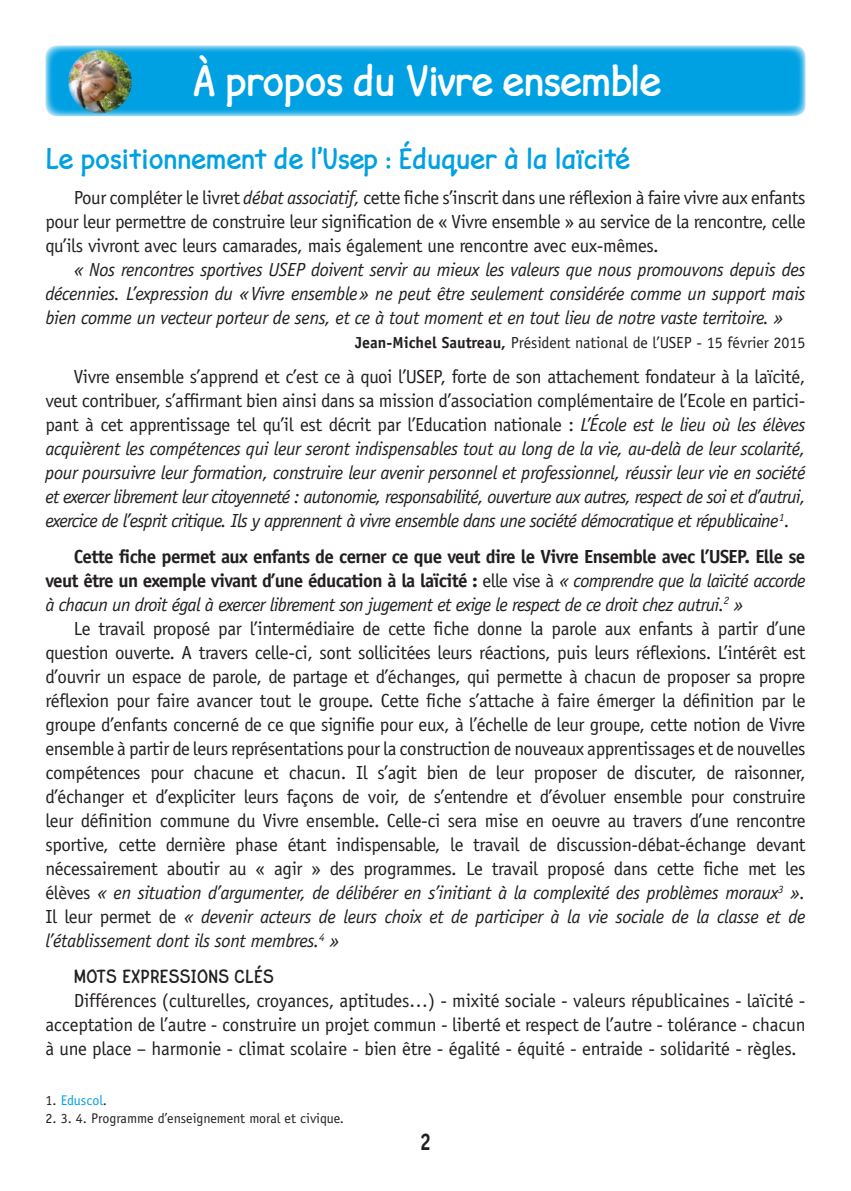
<style>
.page{position:relative;width:851px;height:1191px;background:#fff}
.page>*{position:absolute;margin:0;border:0;box-sizing:border-box;transform-origin:0 0}
.t1{font:44px "Finale Copyist Text Ext";letter-spacing:-.01em;color:#fff}
.t2{font:30px "Finale Copyist Text Ext";color:#00a1e3}
.t3{font:700 24px "Officina Sans";color:#231f20;scale:.85 1}
.t4{font:19px/24px "Officina Sans";letter-spacing:-.02em;color:#231f20;text-align:justify}
.t5{font:italic 19px/24px "Officina Sans";letter-spacing:-.03em;color:#231f20;text-align:justify}
.t6{font:700 19px/24px "Officina Sans";letter-spacing:-.035em;color:#231f20;text-align:justify}
.t7{font:19px "Finale Copyist Text Ext";letter-spacing:.02em;color:#231f20}
.t8{font:16px "Officina Sans";color:#231f20}
.t9{font:14px "Officina Sans";color:#231f20}
.t10{font:14px "Officina Sans";color:#00a1e3}
.s1{font-style:italic}
.s2{font-weight:700}
.s3{font-style:normal}
.s4{font-weight:400}
.s5{font-weight:400;font-style:italic}
.s6{color:#231f20}
</style>
<div class="page">
<svg style="left:45px;top:45px;width:760px;height:71px;background:#11a7e4"></svg>
<img style="left:68px;top:50px;width:64px;height:64px;border-radius:32px">
<p class="t1" style="left:193px;top:54px;width:469px">À propos du Vivre ensemble</p>
<p class="t2" style="left:45px;top:140px;width:586px">Le positionnement de l’Usep : Éduquer à la laïcité</p>
<p class="t4" style="left:45px;top:185px;width:761px;text-indent:28px">Pour compléter le livret <span class="s1">débat associatif,</span> cette fiche s’inscrit dans une réflexion à faire vivre aux enfants pour leur permettre de construire leur signification de « Vivre ensemble » au service de la rencontre, celle qu’ils vivront avec leurs camarades, mais également une rencontre avec eux-mêmes.</p>
<p class="t5" style="left:45px;top:258px;width:761px;text-indent:28px">« Nos rencontres sportives USEP doivent servir au mieux les valeurs que nous promouvons depuis des décennies. L’expression du «Vivre ensemble» ne peut être seulement considérée comme un support mais bien comme un vecteur porteur de sens, et ce à tout moment et en tout lieu de notre vaste territoire. »</p>
<p class="t8" style="left:355px;top:333px;width:452px"><span class="s2">Jean-Michel Sautreau,</span> Président national de l’USEP - 15 février 2015</p>
<p class="t5" style="left:45px;top:365px;width:761px;text-indent:28px"><span class="s3">Vivre ensemble s’apprend et c’est ce à quoi l’USEP, forte de son attachement fondateur à la laïcité, veut contribuer, s’affirmant bien ainsi dans sa mission d’association complémentaire de l’Ecole en partici&shy;pant à cet apprentissage tel qu’il est décrit par l’Education nationale :</span> L’École est le lieu où les élèves acquièrent les compétences qui leur seront indispensables tout au long de la vie, au-delà de leur scolarité, pour poursuivre leur formation, construire leur avenir personnel et professionnel, réussir leur vie en société et exercer librement leur citoyenneté : autonomie, responsabilité, ouverture aux autres, respect de soi et d’autrui, exercice de l’esprit critique. Ils y apprennent à vivre ensemble dans une société démocratique et républicaine<sup>1</sup>.</p>
<p class="t6" style="left:45px;top:544px;width:761px;text-indent:28px">Cette fiche permet aux enfants de cerner ce que veut dire le Vivre Ensemble avec l’USEP. Elle se veut être un exemple vivant d’une éducation à la laïcité : <span class="s4">elle vise à</span> <span class="s5">« comprendre que la laïcité accorde à chacun un droit égal à exercer librement son jugement et exige le respect de ce droit chez autrui.</span><sup>2</sup> <span class="s5">»</span></p>
<p class="t4" style="left:45px;top:616px;width:761px;text-indent:28px">Le travail proposé par l’intermédiaire de cette fiche donne la parole aux enfants à partir d’une question ouverte. A travers celle-ci, sont sollicitées leurs réactions, puis leurs réflexions. L’intérêt est d’ouvrir un espace de parole, de partage et d’échanges, qui permette à chacun de proposer sa propre réflexion pour faire avancer tout le groupe. Cette fiche s’attache à faire émerger la définition par le groupe d’enfants concerné de ce que signifie pour eux, à l’échelle de leur groupe, cette notion de Vivre ensemble à partir de leurs représentations pour la construction de nouveaux apprentissages et de nouvelles compétences pour chacune et chacun. Il s’agit bien de leur proposer de discuter, de raisonner, d’échanger et d’expliciter leurs façons de voir, de s’entendre et d’évoluer ensemble pour construire leur définition commune du Vivre ensemble. Celle-ci sera mise en oeuvre au travers d’une rencontre sportive, cette dernière phase étant indispensable, le travail de discussion-débat-échange devant nécessairement aboutir au « agir » des programmes. Le travail proposé dans cette fiche met les élèves <span class="s1">« en situation d’argumenter, de délibérer en s’initiant à la complexité des problèmes moraux</span><sup>3</sup> <span class="s1">».<br></span>Il leur permet de <span class="s1">« devenir acteurs de leurs choix et de participer à la vie sociale de la classe et de l’établissement dont ils sont membres.</span><sup>4</sup> <span class="s1">»</span></p>
<p class="t7" style="left:74px;top:965px;width:201px">MOTS EXPRESSIONS CLÉS</p>
<p class="t4" style="left:45px;top:988px;width:761px;text-indent:28px">Différences (culturelles, croyances, aptitudes…) - mixité sociale - valeurs républicaines - laïcité - acceptation de l’autre - construire un projet commun - liberté et respect de l’autre - tolérance - chacun à une place – harmonie - climat scolaire - bien être - égalité - équité - entraide - solidarité - règles.</p>
<p class="t10" style="left:45px;top:1092px;width:63px"><span class="s6">1.</span> Eduscol<span class="s6">.</span></p>
<p class="t9" style="left:45px;top:1110px;width:300px">2. 3. 4. Programme d’enseignement moral et civique.</p>
<p class="t3" style="left:420px;top:1127px;width:15px">2</p>
</div>
